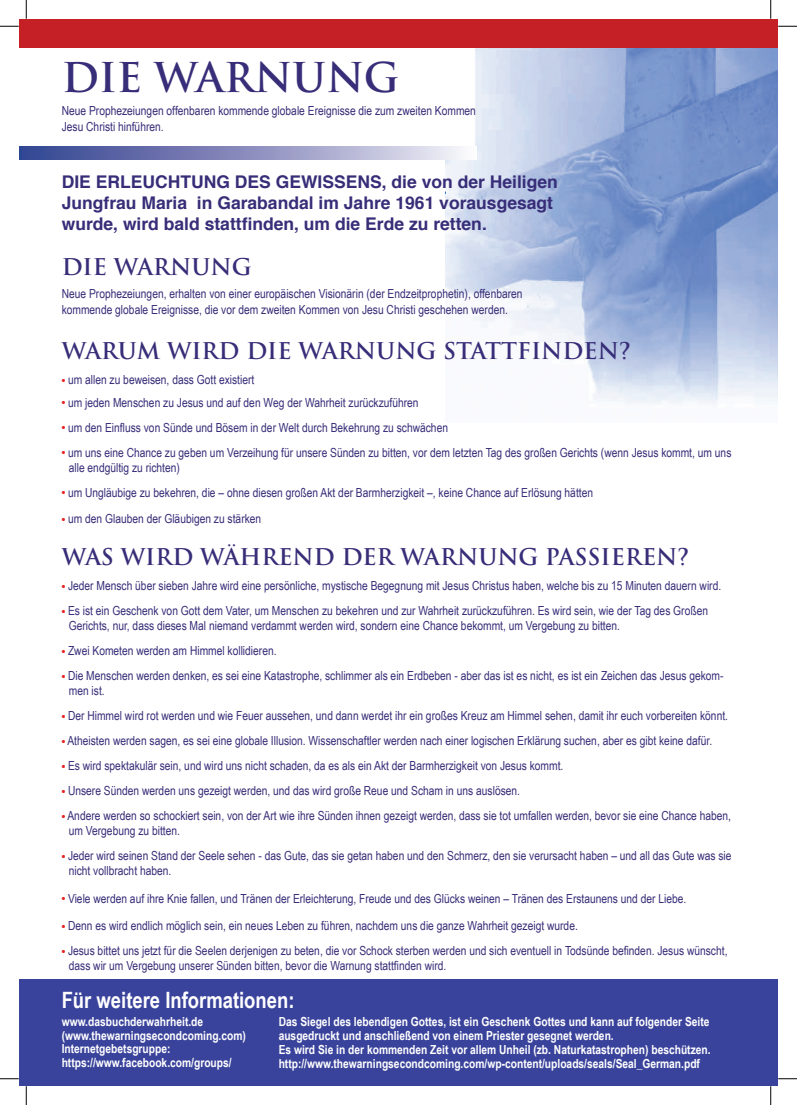
<style>
.page{position:relative;width:797px;height:1105px;background:#fff}
.page>*{position:absolute;margin:0;border:0;box-sizing:border-box;transform-origin:0 0}
.t1{font:700 40px "Trajan Pro";color:#372d78}
.t2{font:700 22.5px "Trajan Pro";color:#372d78}
.t3{font:700 22.5px "Arial Narrow";color:#fff}
.t4{font:700 17.5px/21px "Helvetica";color:#372d78}
.t5{font:12.5px/15px "Arial Narrow";color:#372d78}
.t6{font:700 12.5px/13.8px "Arial Narrow";color:#fff}
</style>
<div class="page">
<img style="left:445px;top:48px;width:332px;height:359px">
<div style="left:19px;top:19px;width:758px;height:29px;background:#c42025"></div>
<svg style="left:19px;top:147px;width:458px;height:13px"></svg>
<div style="left:19px;top:979px;width:758px;height:107px;background:#3a439b"></div>
<svg style="left:0;top:25px;width:19px;height:2px"></svg>
<svg style="left:778px;top:25px;width:19px;height:2px"></svg>
<svg style="left:0;top:1078px;width:19px;height:1px"></svg>
<svg style="left:778px;top:1078px;width:19px;height:1px"></svg>
<svg style="left:25px;top:0;width:2px;height:19px"></svg>
<svg style="left:25px;top:1086px;width:2px;height:19px"></svg>
<svg style="left:770px;top:0;width:1px;height:19px"></svg>
<svg style="left:770px;top:1086px;width:1px;height:19px"></svg>
<h1 class="t1" style="left:62px;top:53px;width:339px">DIE WARNUNG</h1>
<p class="t5" style="left:62px;top:102px;width:416px;line-height:16.2px">Neue Prophezeiungen offenbaren kommende globale Ereignisse die zum zweiten Kommen<br>Jesu Christi hinführen.</p>
<h3 class="t4" style="left:62px;top:172px;width:497px">DIE ERLEUCHTUNG DES GEWISSENS, die von der Heiligen<br>Jungfrau Maria in Garabandal im Jahre 1961 vorausgesagt wurde, wird bald stattfinden, um die Erde zu retten.</h3>
<h2 class="t2" style="left:62px;top:253px;width:191px">DIE WARNUNG</h2>
<p class="t5" style="left:62px;top:284px;width:462px;line-height:16.5px">Neue Prophezeiungen, erhalten von einer europäischen Visionärin (der Endzeitprophetin), offenbaren kommende globale Ereignisse, die vor dem zweiten Kommen von Jesu Christi geschehen werden.</p>
<h2 class="t2" style="left:62px;top:337px;width:571px">WARUM WIRD DIE WARNUNG STATTFINDEN?</h2>
<p class="t5" style="left:62px;top:372px;width:194px"><sup>●</sup> um allen zu beweisen, dass Gott existiert</p>
<p class="t5" style="left:62px;top:394px;width:358px"><sup>●</sup> um jeden Menschen zu Jesus und auf den Weg der Wahrheit zurückzuführen</p>
<p class="t5" style="left:62px;top:419px;width:388px"><sup>●</sup> um den Einfluss von Sünde und Bösem in der Welt durch Bekehrung zu schwächen</p>
<p class="t5" style="left:69px;top:444px;width:664px;text-indent:-7px"><sup>●</sup> um uns eine Chance zu geben um Verzeihung für unsere Sünden zu bitten, vor dem letzten Tag des großen Gerichts (wenn Jesus kommt, um uns alle endgültig zu richten)</p>
<p class="t5" style="left:62px;top:484px;width:533px"><sup>●</sup> um Ungläubige zu bekehren, die – ohne diesen großen Akt der Barmherzigkeit –, keine Chance auf Erlösung hätten</p>
<p class="t5" style="left:62px;top:511px;width:201px"><sup>●</sup> um den Glauben der Gläubigen zu stärken</p>
<h2 class="t2" style="left:62px;top:543px;width:629px">WAS WIRD WÄHREND DER WARNUNG PASSIEREN?</h2>
<p class="t5" style="left:62px;top:578px;width:661px"><sup>●</sup> Jeder Mensch über sieben Jahre wird eine persönliche, mystische Begegnung mit Jesus Christus haben, welche bis zu 15 Minuten dauern wird.</p>
<p class="t5" style="left:69px;top:603px;width:640px;text-indent:-7px"><sup>●</sup> Es ist ein Geschenk von Gott dem Vater, um Menschen zu bekehren und zur Wahrheit zurückzuführen. Es wird sein, wie der Tag des Großen<br>Gerichts, nur, dass dieses Mal niemand verdammt werden wird, sondern eine Chance bekommt, um Vergebung zu bitten.</p>
<p class="t5" style="left:62px;top:643px;width:216px"><sup>●</sup> Zwei Kometen werden am Himmel kollidieren.</p>
<p class="t5" style="left:69px;top:668px;width:656px;text-indent:-7px"><sup>●</sup> Die Menschen werden denken, es sei eine Katastrophe, schlimmer als ein Erdbeben - aber das ist es nicht, es ist ein Zeichen das Jesus gekom&shy;men ist.</p>
<p class="t5" style="left:62px;top:708px;width:668px"><sup>●</sup> Der Himmel wird rot werden und wie Feuer aussehen, und dann werdet ihr ein großes Kreuz am Himmel sehen, damit ihr euch vorbereiten könnt.</p>
<p class="t5" style="left:62px;top:733px;width:652px"><sup>●</sup> Atheisten werden sagen, es sei eine globale Illusion. Wissenschaftler werden nach einer logischen Erklärung suchen, aber es gibt keine dafür.</p>
<p class="t5" style="left:62px;top:758px;width:503px"><sup>●</sup> Es wird spektakulär sein, und wird uns nicht schaden, da es als ein Akt der Barmherzigkeit von Jesus kommt.</p>
<p class="t5" style="left:62px;top:783px;width:460px"><sup>●</sup> Unsere Sünden werden uns gezeigt werden, und das wird große Reue und Scham in uns auslösen.</p>
<p class="t5" style="left:69px;top:808px;width:663px;text-indent:-7px"><sup>●</sup> Andere werden so schockiert sein, von der Art wie ihre Sünden ihnen gezeigt werden, dass sie tot umfallen werden, bevor sie eine Chance haben, um Vergebung zu bitten.</p>
<p class="t5" style="left:69px;top:848px;width:664px;text-indent:-7px"><sup>●</sup> Jeder wird seinen Stand der Seele sehen - das Gute, das sie getan haben und den Schmerz, den sie verursacht haben – und all das Gute was sie nicht vollbracht haben.</p>
<p class="t5" style="left:62px;top:890px;width:626px"><sup>●</sup> Viele werden auf ihre Knie fallen, und Tränen der Erleichterung, Freude und des Glücks weinen – Tränen des Erstaunens und der Liebe.</p>
<p class="t5" style="left:62px;top:918px;width:517px"><sup>●</sup> Denn es wird endlich möglich sein, ein neues Leben zu führen, nachdem uns die ganze Wahrheit gezeigt wurde.</p>
<p class="t5" style="left:69px;top:943px;width:660px;text-indent:-7px"><sup>●</sup> Jesus bittet uns jetzt für die Seelen derjenigen zu beten, die vor Schock sterben werden und sich eventuell in Todsünde befinden. Jesus wünscht, dass wir um Vergebung unserer Sünden bitten, bevor die Warnung stattfinden wird.</p>
<h2 class="t3" style="left:62px;top:983px;width:234px">Für weitere Informationen:</h2>
<p class="t6" style="left:62px;top:1014px;width:186px">www.dasbuchderwahrheit.de (www.thewarningsecondcoming.com)<br>Internetgebetsgruppe: https://www.facebook.com/groups/</p>
<p class="t6" style="left:279px;top:1014px;width:433px">Das Siegel des lebendigen Gottes, ist ein Geschenk Gottes und kann auf folgender Seite ausgedruckt und anschließend von einem Priester gesegnet werden.<br>Es wird Sie in der kommenden Zeit vor allem Unheil (zb. Naturkatastrophen) beschützen. http://www.thewarningsecondcoming.com/wp-content/uploads/seals/Seal_German.pdf</p>
</div>
